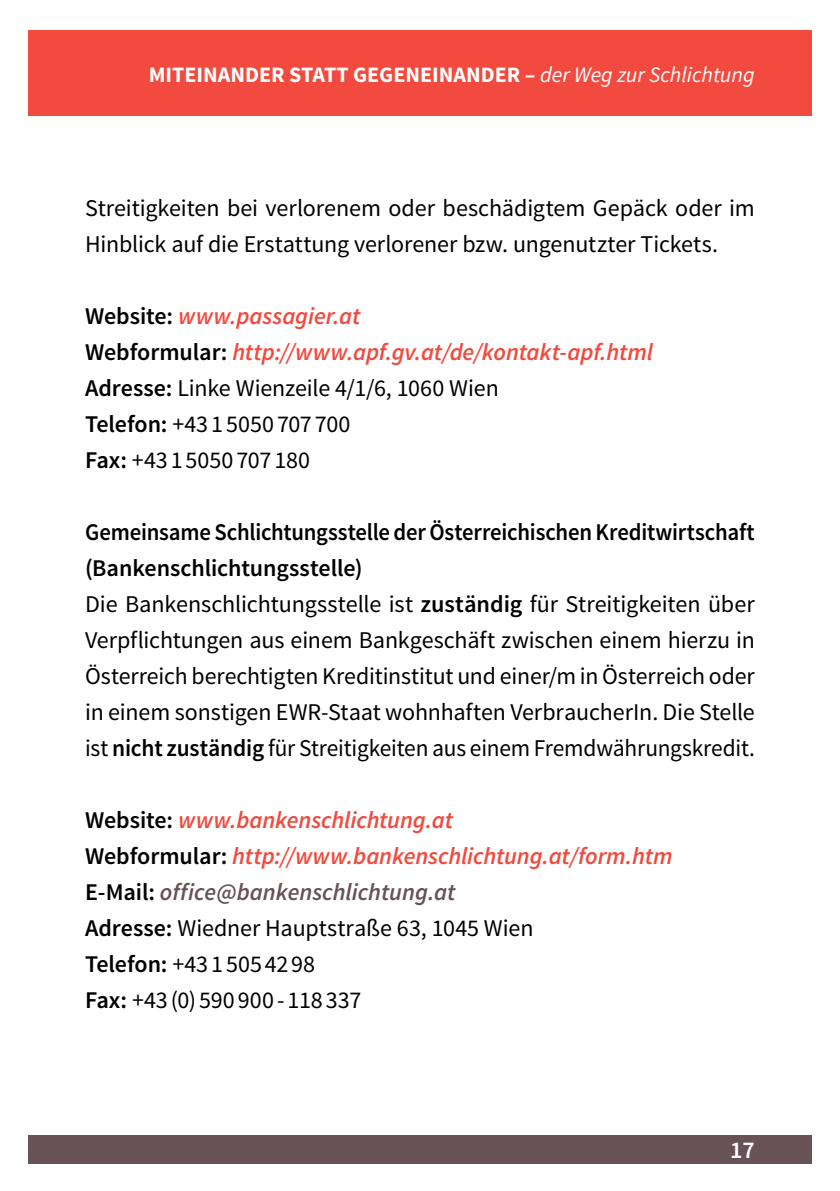
<style>
.page{position:relative;width:840px;height:1191px;background:#fff}
.page>*{position:absolute;margin:0;border:0;box-sizing:border-box;transform-origin:0 0}
.Fließtext{font:24px/36px "Source Sans Pro";letter-spacing:-.005em;color:#000}
.Fliesstext_ohne_abst{font:italic 600 24px "Source Sans Pro";letter-spacing:-.005em;color:#f24a3e}
.Fliesstext_ohne_abst-2{font:24px "Source Sans Pro";letter-spacing:-.005em;color:#000}
.Fließtext_oA{font:600 24px/36px "Source Sans Pro";letter-spacing:-.005em;color:#000;scale:.94 1}
.Fliesstext_ohne_abst-3{font:italic 600 24px "Source Sans Pro";color:#675255}
.t1{font:600 24px "Source Sans Pro";color:#fff}
.t2{font:700 22px "Source Sans Pro";color:#fff}
.s1{font-weight:400;font-style:italic}
.s2{font-style:normal;color:#000}
.s3{font-weight:600}
</style>
<div class="page">
<div style="left:28px;top:1135px;width:783px;height:28px;background:#675255"></div>
<div style="left:28px;top:31px;width:783px;height:85px;background:#f24a3e"></div>
<p class="t2" style="left:149px;top:61px;width:607px">MITEINANDER STATT GEGENEINANDER – <span class="s1">der Weg zur Schlichtung</span></p>
<p class="Fließtext" style="left:85px;top:190px;width:671px">Streitigkeiten bei verlorenem oder beschädigtem Gepäck oder im<br>Hinblick auf die Erstattung verlorener bzw. ungenutzter Tickets.</p>
<p class="Fliesstext_ohne_abst" style="left:85px;top:301px;width:276px"><span class="s2">Website:</span> www.passagier.at</p>
<p class="Fliesstext_ohne_abst" style="left:85px;top:337px;width:569px"><span class="s2">Webformular:</span> http://www.apf.gv.at/de/kontakt-apf.html</p>
<p class="Fliesstext_ohne_abst-2" style="left:85px;top:373px;width:415px"><span class="s3">Adresse:</span> Linke Wienzeile 4/1/6, 1060 Wien</p>
<p class="Fliesstext_ohne_abst-2" style="left:85px;top:409px;width:267px"><span class="s3">Telefon:</span> +43 1 5050 707 700</p>
<p class="Fließtext" style="left:85px;top:442px;width:226px"><span class="s3">Fax:</span> +43 1 5050 707 180</p>
<p class="Fließtext_oA" style="left:85px;top:515px;width:713px">Gemeinsame Schlichtungsstelle der Österreichischen Kreditwirtschaft (Bankenschlichtungsstelle)</p>
<p class="Fließtext" style="left:85px;top:586px;width:671px;text-align:justify">Die Bankenschlichtungsstelle ist <span class="s3">zuständig</span> für Streitigkeiten über Verpflichtungen aus einem Bankgeschäft zwischen einem hierzu in Österreich berechtigten Kreditinstitut und einer/m in Österreich oder in einem sonstigen EWR-Staat wohnhaften VerbraucherIn. Die Stelle ist <span class="s3">nicht zuständig</span> für Streitigkeiten aus einem Fremdwährungskredit.</p>
<p class="Fliesstext_ohne_abst" style="left:85px;top:805px;width:369px"><span class="s2">Website:</span> www.bankenschlichtung.at</p>
<p class="Fliesstext_ohne_abst" style="left:85px;top:841px;width:588px"><span class="s2">Webformular:</span> http://www.bankenschlichtung.at/form.htm</p>
<p class="Fliesstext_ohne_abst-3" style="left:85px;top:877px;width:372px"><span class="s2">E-Mail:</span> office@bankenschlichtung.at</p>
<p class="Fliesstext_ohne_abst-2" style="left:85px;top:913px;width:450px"><span class="s3">Adresse:</span> Wiedner Hauptstraße 63, 1045 Wien</p>
<p class="Fliesstext_ohne_abst-2" style="left:85px;top:949px;width:231px"><span class="s3">Telefon:</span> +43 1 505 42 98</p>
<p class="Fließtext" style="left:85px;top:982px;width:277px"><span class="s3">Fax:</span> +43 (0) 590 900 - 118 337</p>
<p class="t1" style="left:729px;top:1134px;width:26px">17</p>
</div>
